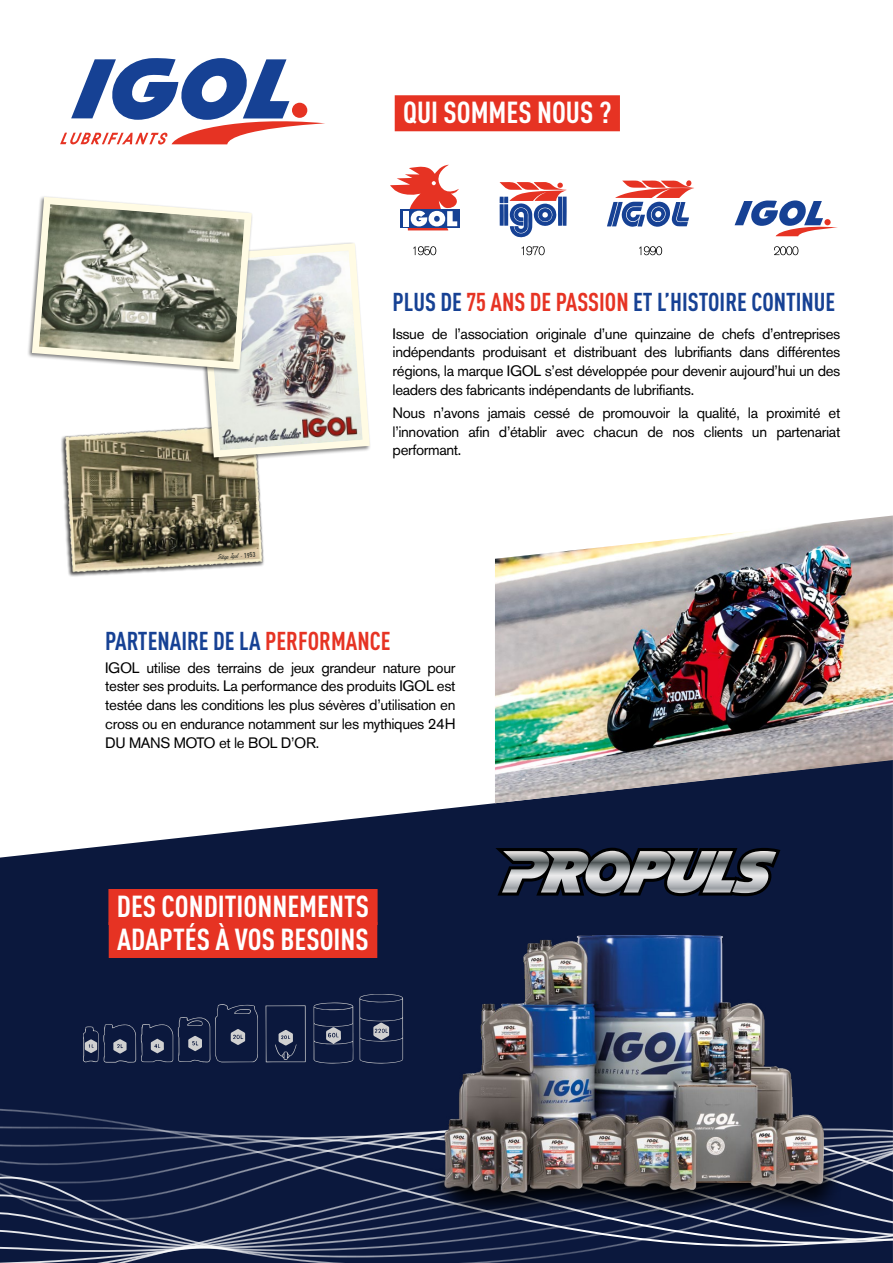
<style>
.page{position:relative;width:893px;height:1263px;background:#fff}
.page>*{position:absolute;margin:0;border:0;box-sizing:border-box;transform-origin:0 0}
.t1{font:700 30px/33px "DIN Cond";color:#fff}
.t2{font:700 25.5px "DIN Cond";color:#164194}
.t3{font:15px/18.8px "Akzidenz Grotesk BQ";letter-spacing:-.025em;color:#000;text-align:justify}
.t4{font:7.05px "Dollie Script Personal Use";color:#3e3f35}
.s1{font-family:"DIN Cond";font-weight:700}
.s2{color:#e63323}
</style>
<div class="page">
<svg style="left:0;top:803px;width:893px;height:306px;fill:#0b183d"></svg>
<svg style="left:0;top:1116px;width:893px;height:24px"></svg>
<svg style="left:0;top:1140px;width:97px;height:123px"></svg>
<svg style="left:97px;top:1135px;width:19px;height:128px"></svg>
<svg style="left:116px;top:1123px;width:777px;height:140px"></svg>
<img style="left:62px;top:461px;width:202px;height:115px">
<img style="left:495px;top:515px;width:398px;height:288px">
<svg style="left:390px;top:165px;width:69px;height:65px"></svg>
<svg style="left:413px;top:246px;width:23px;height:9px"></svg>
<svg style="left:735px;top:200px;width:103px;height:36px"></svg>
<svg style="left:774px;top:246px;width:24px;height:9px"></svg>
<svg style="left:639px;top:246px;width:23px;height:9px"></svg>
<svg style="left:607px;top:180px;width:87px;height:47px"></svg>
<svg style="left:522px;top:246px;width:23px;height:9px"></svg>
<svg style="left:499px;top:182px;width:68px;height:56px"></svg>
<div style="left:395px;top:95px;width:225px;height:36px;background:#e63323"></div>
<div style="left:108px;top:889px;width:270px;height:36px;background:#e63323"></div>
<div style="left:109px;top:922px;width:268px;height:36px;background:#e63323"></div>
<svg style="left:60px;top:58px;width:265px;height:86px"></svg>
<svg style="left:314px;top:1002px;width:39px;height:61px"></svg>
<svg style="left:359px;top:994px;width:44px;height:69px"></svg>
<svg style="left:266px;top:1005px;width:40px;height:57px"></svg>
<svg style="left:83px;top:1004px;width:175px;height:58px"></svg>
<div style="left:434px;top:1126px;width:409px;height:97px;background:#000;opacity:.79"></div>
<img style="left:416px;top:912px;width:430px;height:298px">
<svg style="left:495px;top:848px;width:285px;height:48px"></svg>
<svg style="left:28px;top:196px;width:342px;height:265px"></svg>
<h1 class="t1" style="left:403px;top:95px;width:210px">QUI SOMMES NOUS ?</h1>
<p class="t4" style="left:217px;top:553px;width:39px;rotate:-3deg">Siège Igol - <span class="s1">1953</span></p>
<h2 class="t2" style="left:393px;top:287px;width:444px">PLUS DE <span class="s2">75 ANS DE PASSION</span> ET L’HISTOIRE CONTINUE</h2>
<p class="t3" style="left:393px;top:324px;width:449px">Issue de l’association originale d’une quinzaine de chefs d’entreprises indépendants produisant et distribuant des lubrifiants dans différentes régions, la marque IGOL s’est développée pour devenir aujourd’hui un des leaders des fabricants indépendants de lubrifiants.</p>
<p class="t3" style="left:393px;top:403px;width:449px">Nous n’avons jamais cessé de promouvoir la qualité, la proximité et l’innovation afin d’établir avec chacun de nos clients un partenariat performant.</p>
<h2 class="t2" style="left:105px;top:625px;width:287px">PARTENAIRE DE LA <span class="s2">PERFORMANCE</span></h2>
<p class="t3" style="left:105px;top:658px;width:352px">IGOL utilise des terrains de jeux grandeur nature pour tester ses produits. La performance des produits IGOL est testée dans les conditions les plus sévères d’utilisation en cross ou en endurance notamment sur les mythiques 24H DU MANS MOTO et le BOL D’OR.</p>
<h1 class="t1" style="left:117px;top:889px;width:254px">DES CONDITIONNEMENTS<br>ADAPTÉS À VOS BESOINS</h1>
</div>
